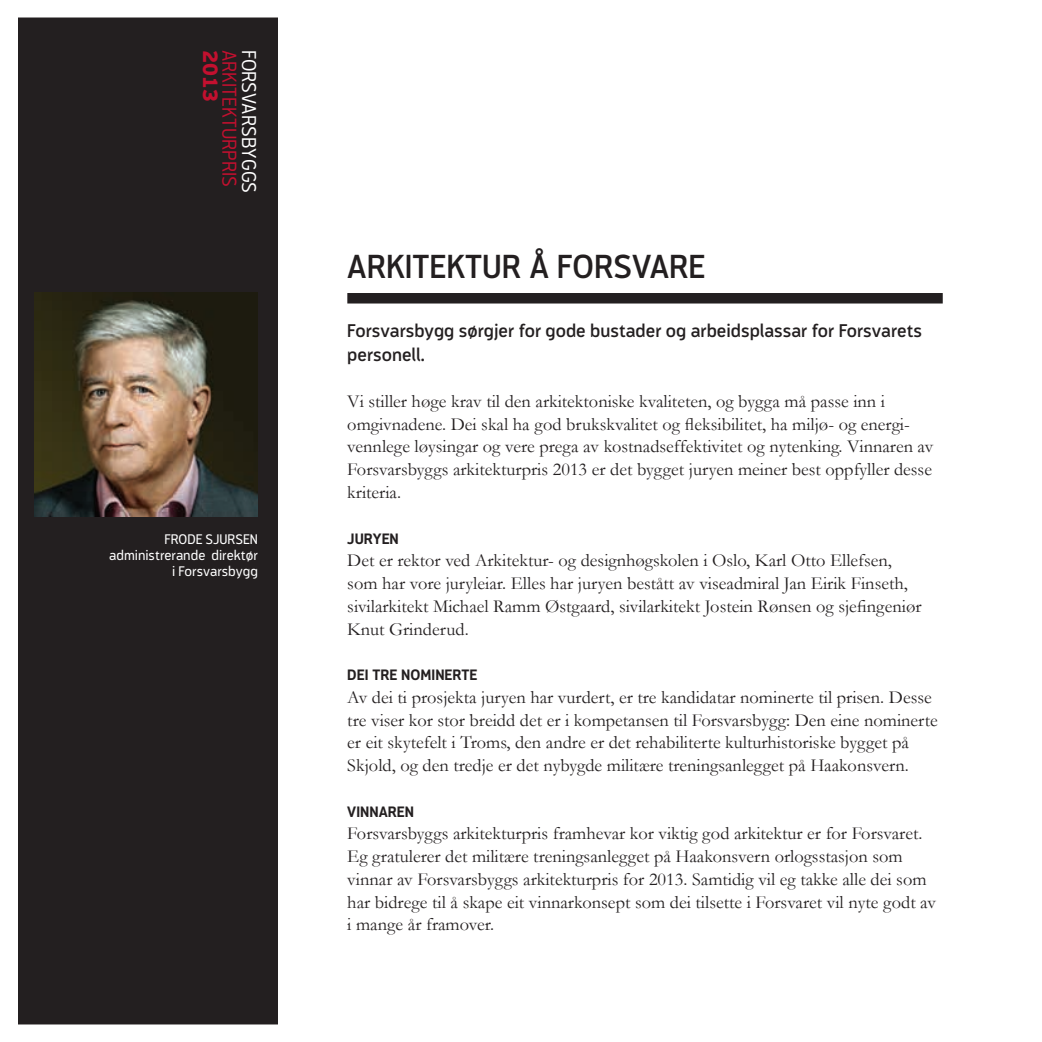
<style>
.page{position:relative;width:1042px;height:1042px;background:#fff}
.page>*{position:absolute;margin:0;border:0;box-sizing:border-box;transform-origin:0 0}
.t1{font:600 33.25px "Modus";color:#231f20}
.t2{font:300 20.3px "Modus";color:#c3102f}
.t3{font:300 20.3px "Modus";color:#fff}
.t4{font:800 20.3px "Modus";color:#c3102f}
.t5{font:18.38px/22.8px "Garamond";color:#231f20}
.t6{font:600 18.38px/24.5px "Modus";color:#231f20}
.t7{font:700 14.88px "Modus";color:#231f20}
.t8{font:14px/15.8px "Modus";color:#fff;text-align:right}
</style>
<div class="page">
<div style="left:18px;top:0;width:260px;height:1042px;background:#231f20"></div>
<div style="left:0;top:0;width:1042px;height:18px;background:#fff"></div>
<div style="left:0;top:1024px;width:1042px;height:18px;background:#fff"></div>
<div style="left:347px;top:293px;width:596px;height:10px;background:#231f20"></div>
<img style="left:35px;top:293px;width:223px;height:223px">
<p class="t4" style="left:222px;top:50px;width:53px;rotate:90deg">2013</p>
<p class="t2" style="left:241px;top:50px;width:139px;rotate:90deg">ARKITEKTURPRIS</p>
<p class="t3" style="left:260px;top:50px;width:145px;rotate:90deg">FORSVARSBYGGS</p>
<p class="t8" style="left:109px;top:532px;width:150px">FRODE SJURSEN administrerande direktør i Forsvarsbygg</p>
<h1 class="t1" style="left:347px;top:248px;width:359px">ARKITEKTUR Å FORSVARE</h1>
<p class="t6" style="left:347px;top:318px;width:576px">Forsvarsbygg sørgjer for gode bustader og arbeidsplassar for Forsvarets personell.</p>
<p class="t5" style="left:347px;top:390px;width:588px">Vi stiller høge krav til den arkitektoniske kvaliteten, og bygga må passe inn i omgivnadene-. Dei skal ha god brukskvalitet og fleksibilitet, ha miljø- og energi&shy;vennlege løysingar og vere prega av kostnadseffektivitet og nytenking. Vinnaren av Forsvarsbyggs arkitekturpris 2013 er det bygget juryen meiner best oppfyller desse kriteria.</p>
<p class="t7" style="left:347px;top:530px;width:53px">JURYEN</p>
<p class="t5" style="left:347px;top:549px;width:576px">Det er rektor ved Arkitektur- og designhøgskolen i Oslo, Karl Otto Ellefsen, som har vore juryleiar. Elles har juryen bestått av viseadmiral Jan Eirik Finseth, sivil-arkitekt Michael Ramm Østgaard, sivilarkitekt Jostein Rønsen og sjefingeniør Knut Grinderud.</p>
<p class="t7" style="left:347px;top:666px;width:132px">DEI TRE NOMINERTE</p>
<p class="t5" style="left:347px;top:685px;width:592px">Av dei ti prosjekta juryen har vurdert, er tre kandidatar nominerte til prisen. Desse tre viser kor stor breidd det er i kompetansen til Forsvarsbygg: Den eine nominerte er eit skytefelt i Troms, den andre er det rehabiliterte kulturhistoriske bygget på Skjold, og den tredje er det nybygde militære treningsanlegget på Haakonsvern.</p>
<p class="t7" style="left:347px;top:803px;width:68px">VINNAREN</p>
<p class="t5" style="left:347px;top:822px;width:590px">Forsvarsbyggs arkitekturpris framhevar kor viktig god arkitektur er for Forsvaret.<br>Eg gratulerer det militære treningsanlegget på Haakonsvern orlogsstasjon som vinnar av Forsvarsbyggs arkitekturpris for 2013. Samtidig vil eg takke alle dei som har bidrege til å skape eit vinnarkonsept som dei tilsette i Forsvaret vil nyte godt av i mange år framover.</p>
</div>
